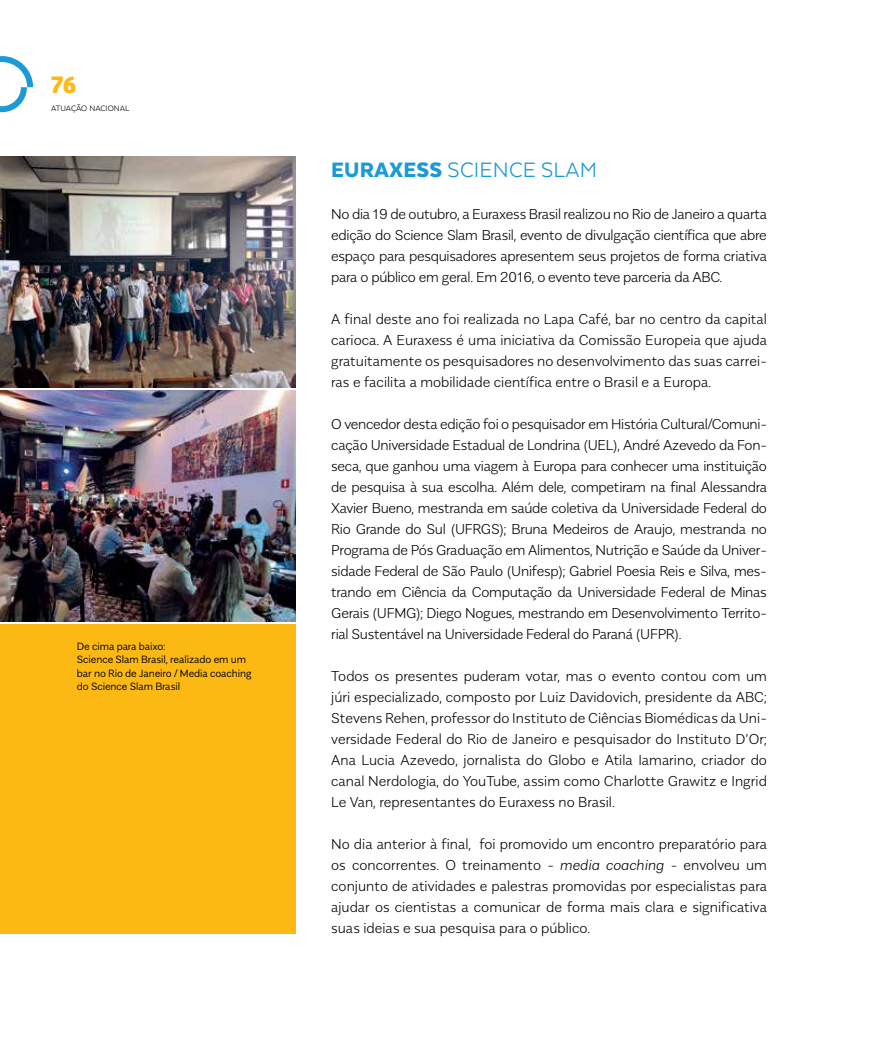
<style>
.page{position:relative;width:893px;height:1063px;background:#fff}
.page>*{position:absolute;margin:0;border:0;box-sizing:border-box;transform-origin:0 0}
.t1{font:24px "Texta";letter-spacing:.01em;color:#1c9ad6}
.t2{font:900 24px "Texta";color:#1c9ad6}
.t3{font:800 24px "Glober";color:#fdb913}
.t4{font:200 14.25px/21px "Alergia Normal";color:#000;text-align:justify}
.t5{font:300 10.5px/13.5px "Alergia Normal";letter-spacing:-.01em;color:#000}
.t6{font:9px "Texta";color:#000}
.s1{font-style:italic}
</style>
<div class="page">
<svg style="left:0;top:56px;width:34px;height:57px"></svg>
<div style="left:0;top:624px;width:295px;height:309px;background:#fdb913"></div>
<img style="left:0;top:390px;width:295px;height:231px">
<img style="left:0;top:156px;width:295px;height:231px">
<h1 class="t3" style="left:51px;top:67px;width:27px">76</h1>
<p class="t6" style="left:51px;top:104px;width:80px">ATUAÇÃO NACIONAL</p>
<p class="t5" style="left:77px;top:638px;width:176px">De cima para baixo:<br>Science Slam Brasil, realizado em um bar no Rio de Janeiro / Media coaching do Science Slam Brasil</p>
<h1 class="t2" style="left:331px;top:157px;width:58px">euraxess</h1>
<h1 class="t1" style="left:448px;top:158px;width:151px">SCIENCE SLAM</h1>
<p class="t4" style="left:331px;top:202px;width:437px">No dia 19 de outubro, a Euraxess Brasil realizou no Rio de Janeiro a quarta edição do Science Slam Brasil, evento de divulgação científica que abre espaço para pesquisadores apresentem seus projetos de forma criativa para o público em geral. Em 2016, o evento teve parceria da ABC.</p>
<p class="t4" style="left:331px;top:307px;width:437px">A final deste ano foi realizada no Lapa Café, bar no centro da capital carioca. A Euraxess é uma iniciativa da Comissão Europeia que ajuda gratuitamente os pesquisadores no desenvolvimento das suas carrei&shy;ras e facilita a mobilidade científica entre o Brasil e a Europa.</p>
<p class="t4" style="left:331px;top:412px;width:437px">O vencedor desta edição foi o pesquisador em História Cultural/Comuni&shy;cação Universidade Estadual de Londrina (UEL), André Azevedo da Fon&shy;seca, que ganhou uma viagem à Europa para conhecer uma instituição de pesquisa à sua escolha. Além dele, competiram na final Alessandra Xavier Bueno, mestranda em saúde coletiva da Universidade Federal do Rio Grande do Sul (UFRGS); Bruna Medeiros de Araujo, mestranda no Programa de Pós Graduação em Alimentos, Nutrição e Saúde da Univer&shy;sidade Federal de São Paulo (Unifesp); Gabriel Poesia Reis e Silva, mes&shy;trando em Ciência da Computação da Universidade Federal de Minas Gerais (UFMG); Diego Nogues, mestrando em Desenvolvimento Territo&shy;rial Sustentável na Universidade Federal do Paraná (UFPR).</p>
<p class="t4" style="left:331px;top:664px;width:437px">Todos os presentes puderam votar, mas o evento contou com um júri especializado, composto por Luiz Davidovich, presidente da ABC; Stevens Rehen, professor do Instituto de Ciências Biomédicas da Uni&shy;versidade Federal do Rio de Janeiro e pesquisador do Instituto D’Or; Ana Lucia Azevedo, jornalista do Globo e Atila Iamarino, criador do canal Nerdologia, do YouTube, assim como Charlotte Grawitz e Ingrid Le Van, representantes do Euraxess no Brasil.</p>
<p class="t4" style="left:331px;top:832px;width:437px">No dia anterior à final, foi promovido um encontro preparatório para os concorrentes. O treinamento - <span class="s1">media coaching</span> - envolveu um conjunto de atividades e palestras promovidas por especialistas para ajudar os cientistas a comunicar de forma mais clara e significativa suas ideias e sua pesquisa para o público.</p>
</div>
